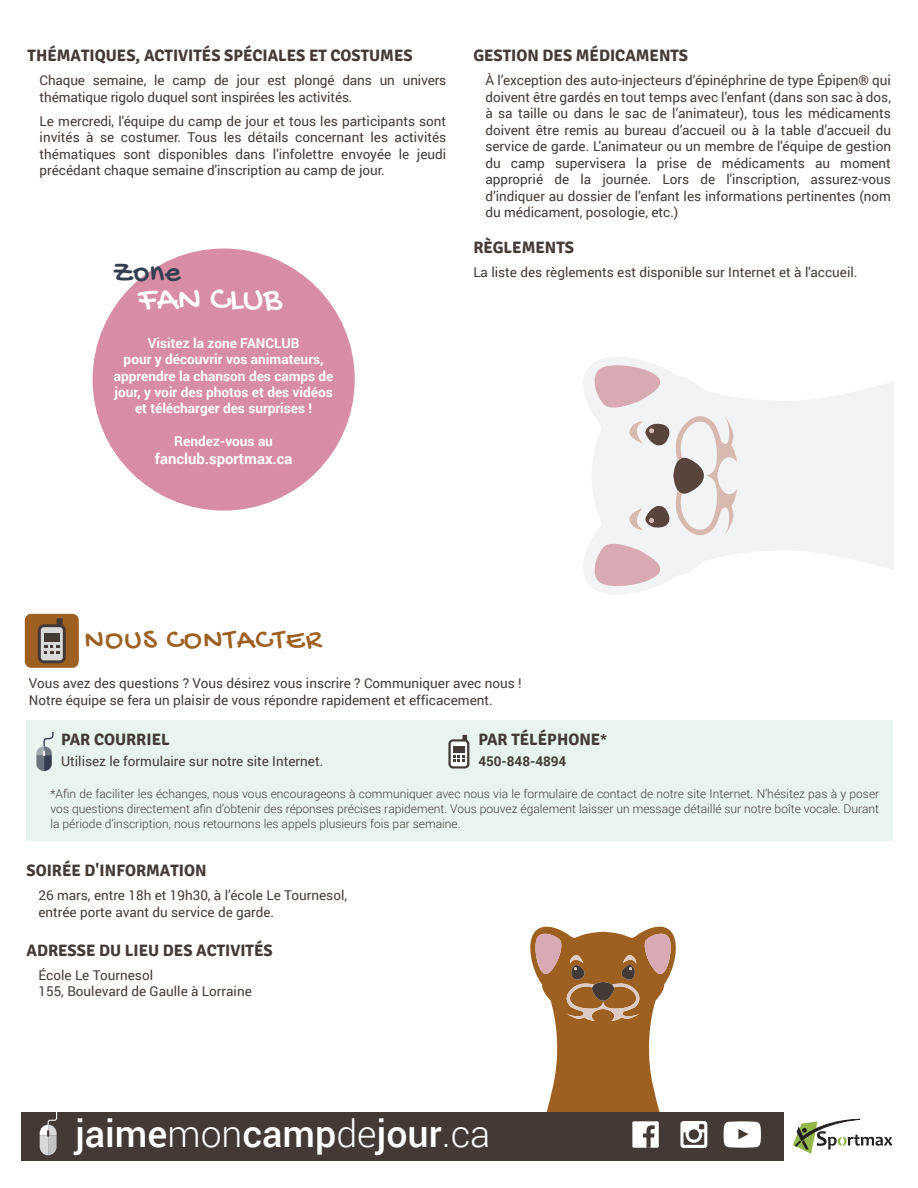
<style>
.page{position:relative;width:918px;height:1188px;background:#fff}
.page>*{position:absolute;margin:0;border:0;box-sizing:border-box;transform-origin:0 0}
.t1{font:500 37.5px "Roboto";color:#fff}
.t2{font:36px "Gochi Hand";color:#fff}
.t3{font:31.5px "Gochi Hand";color:#333f50}
.t4{font:30px "Gochi Hand";letter-spacing:.04em;color:#9e6021}
.t5{font:700 16.5px "Signika";color:#443a35}
.t6{font:700 14.85px "Roboto";color:#fff}
.t7{font:700 13.65px/16.4px "Roboto";color:#fff;text-align:center}
.t8{font:13.5px/16.5px "Roboto";color:#443a35}
.t9{font:700 13.5px "Roboto";color:#443a35}
.t10{font:300 12px/15px "Roboto";color:#443a35;text-align:justify}
.s1{font-size:13.5px}
.s2{font-weight:300}
</style>
<div class="page">
<div style="left:93px;top:249px;width:262px;height:262px;background:#d88da4;border-radius:50%"></div>
<svg style="left:583px;top:357px;width:311px;height:237px;fill:#f2f3f4"></svg>
<svg style="left:590px;top:362px;width:147px;height:228px"></svg>
<div style="left:21px;top:1112px;width:763px;height:49px;background:#443a35"></div>
<svg style="left:724px;top:1121px;width:37px;height:27px"></svg>
<svg style="left:530px;top:926px;width:177px;height:222px"></svg>
<svg style="left:793px;top:1119px;width:100px;height:35px"></svg>
<div style="left:26px;top:721px;width:867px;height:120px;background:#e7f5ee"></div>
<svg style="left:448px;top:735px;width:21px;height:34px"></svg>
<svg style="left:36px;top:732px;width:18px;height:39px"></svg>
<div style="left:25px;top:614px;width:54px;height:54px;background:#9e6021;border-radius:6px"></div>
<svg style="left:38px;top:618px;width:28px;height:45px"></svg>
<svg style="left:40px;top:1112px;width:17px;height:43px"></svg>
<p class="t5" style="left:28px;top:46px;width:387px">THÉMATIQUES, ACTIVITÉS SPÉCIALES ET COSTUMES</p>
<p class="t8" style="left:40px;top:71px;width:408px">Chaque semaine, le camp de jour est plongé dans un univers thématique rigolo duquel sont inspirées les activités.</p>
<p class="t8" style="left:40px;top:112px;width:408px;text-align:justify">Le mercredi, l'équipe du camp de jour et tous les participants sont invités à se costumer. Tous les détails concernant les activités thématiques sont disponibles dans l'infolettre envoyée le jeudi précédant chaque semaine d'inscription au camp de jour.</p>
<h3 class="t3" style="left:113px;top:256px;width:69px">Zone</h3>
<h2 class="t2" style="left:138px;top:281px;width:145px">FAN CLUB</h2>
<p class="t7" style="left:114px;top:334px;width:221px">Visitez la zone FANCLUB<br>pour y découvrir vos animateurs, apprendre la chanson des camps de jour, y voir des photos et des vidéos et télécharger des surprises !</p>
<p class="t7" style="left:174px;top:433px;width:100px">Rendez-vous au</p>
<p class="t6" style="left:155px;top:448px;width:139px">fanclub.sportmax.ca</p>
<p class="t5" style="left:473px;top:46px;width:216px">GESTION DES MÉDICAMENTS</p>
<p class="t8" style="left:485px;top:71px;width:407px;text-align:justify">À l’exception des auto-injecteurs d’épinéphrine de type Épipen® qui doivent être gardés en tout temps avec l’enfant (dans son sac à dos, à sa taille ou dans le sac de l’animateur), tous les médicaments doivent être remis au bureau d’accueil ou à la table d’accueil du service de garde. L'animateur ou un membre de l'équipe de gestion du camp supervisera la prise de médicaments au moment approprié de la journée. Lors de l'inscription, assurez-vous d’indiquer au dossier de l’enfant les informations pertinentes (nom du médicament, posologie, etc.)</p>
<p class="t5" style="left:473px;top:238px;width:102px">RÈGLEMENTS</p>
<p class="t8" style="left:473px;top:264px;width:386px">La liste des règlements est disponible sur Internet et à l'accueil.</p>
<h3 class="t4" style="left:84px;top:624px;width:238px">NOUS CONTACTER</h3>
<p class="t8" style="left:29px;top:675px;width:494px">Vous avez des questions ? Vous désirez vous inscrire ? Communiquer avec nous !<br>Notre équipe se fera un plaisir de vous répondre rapidement et efficacement.</p>
<p class="t5" style="left:61px;top:730px;width:110px">PAR COURRIEL</p>
<p class="t8" style="left:61px;top:753px;width:264px">Utilisez le formulaire sur notre site Internet.</p>
<p class="t5" style="left:478px;top:730px;width:130px">PAR TÉLÉPHONE<span class="s1">*</span></p>
<p class="t9" style="left:478px;top:752px;width:90px">450-848-4894</p>
<p class="t10" style="left:51px;top:786px;width:830px">*Afin de faciliter les échanges, nous vous encourageons à communiquer avec nous via le formulaire de contact de notre site Internet. N’hésitez pas à y poser vos questions directement afin d’obtenir des réponses précises rapidement. Vous pouvez également laisser un message détaillé sur notre boîte vocale. Durant la période d’inscription, nous retournons les appels plusieurs fois par semaine.</p>
<p class="t5" style="left:27px;top:861px;width:182px">SOIRÉE D'INFORMATION</p>
<p class="t8" style="left:39px;top:887px;width:310px">26 mars, entre 18h et 19h30, à l’école Le Tournesol, entrée porte avant du service de garde.</p>
<p class="t5" style="left:27px;top:940px;width:248px">ADRESSE DU LIEU DES ACTIVITÉS</p>
<p class="t8" style="left:39px;top:966px;width:215px">École Le Tournesol<br>155, Boulevard de Gaulle à Lorraine</p>
<h1 class="t1" style="left:75px;top:1107px;width:417px">jaime<span class="s2">mon</span>camp<span class="s2">de</span>jour<span class="s2">.ca</span></h1>
</div>
